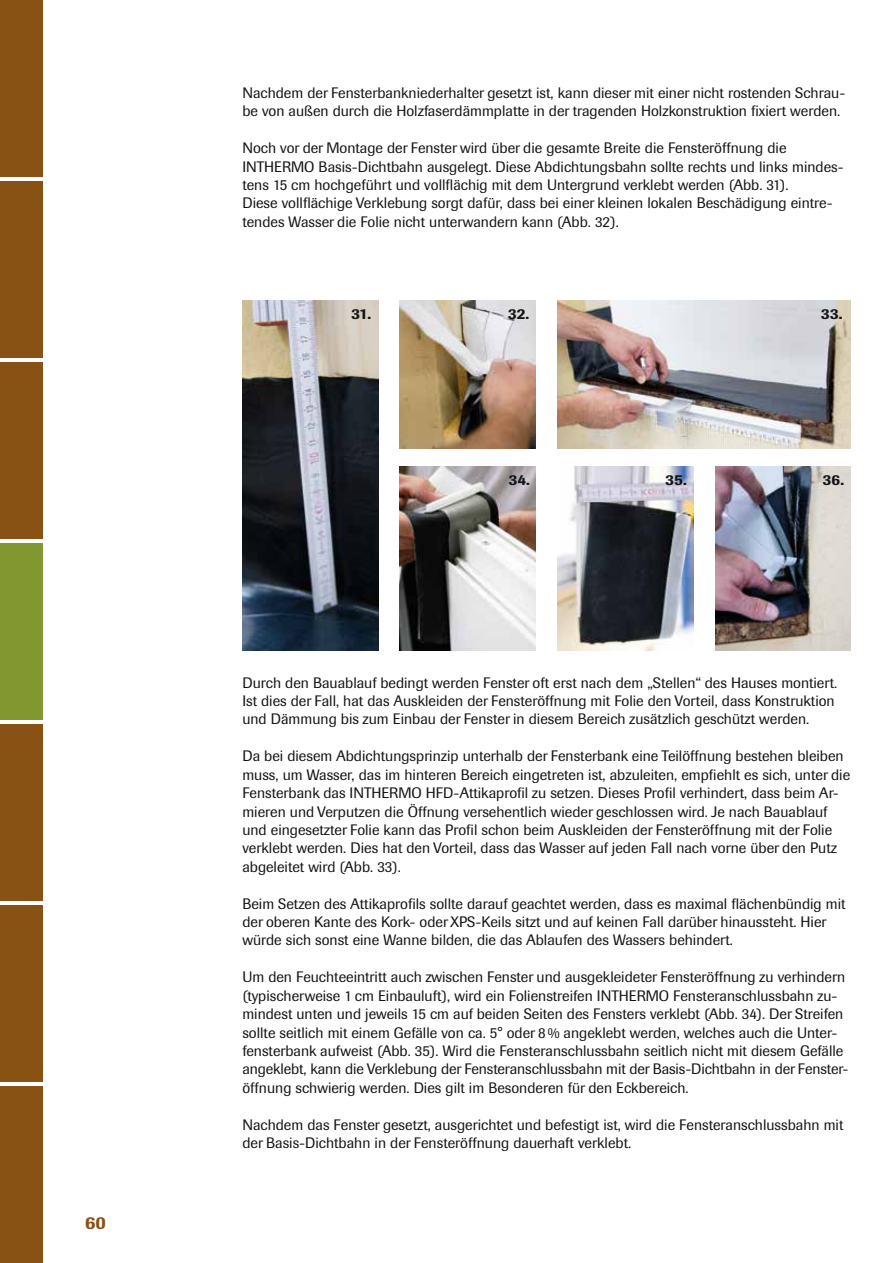
<style>
.page{position:relative;width:893px;height:1263px;background:#fff}
.page>*{position:absolute;margin:0;border:0;box-sizing:border-box;transform-origin:0 0}
.t1{font:500 18px "Imago BQ";color:#875214}
.t2{font:15px/18.5px "Imago BQ";color:#141415}
.t3{font:500 15px "Imago BQ";color:#141415}
</style>
<div class="page">
<div style="left:0;top:0;width:43px;height:176px;background:#875214"></div>
<div style="left:0;top:724px;width:43px;height:177px;background:#875214"></div>
<div style="left:0;top:905px;width:43px;height:177px;background:#875214"></div>
<div style="left:0;top:1086px;width:43px;height:177px;background:#875214"></div>
<div style="left:0;top:181px;width:43px;height:177px;background:#875214"></div>
<div style="left:0;top:362px;width:43px;height:177px;background:#875214"></div>
<div style="left:0;top:543px;width:43px;height:177px;background:#829730"></div>
<img style="left:242px;top:301px;width:136px;height:349px">
<img style="left:400px;top:300px;width:136px;height:148px">
<img style="left:557px;top:301px;width:293px;height:147px">
<img style="left:400px;top:466px;width:136px;height:185px">
<img style="left:557px;top:466px;width:136px;height:185px">
<img style="left:715px;top:466px;width:135px;height:184px">
<p class="t1" style="left:85px;top:1212px;width:22px">60</p>
<p class="t2" style="left:242px;top:84px;width:604px">Nachdem der Fensterbankniederhalter gesetzt ist, kann dieser mit einer nicht rostenden Schrau&shy;be von außen durch die Holzfaserdämmplatte in der tragenden Holzkonstruktion fixiert werden.</p>
<p class="t2" style="left:242px;top:139px;width:603px">Noch vor der Montage der Fenster wird über die gesamte Breite die Fensteröffnung die INTHERMO Basis-Dichtbahn ausgelegt. Diese Abdichtungsbahn sollte rechts und links mindes&shy;tens 15 cm hochgeführt und vollflächig mit dem Untergrund verklebt werden (Abb. 31).<br>Diese vollflächige Verklebung sorgt dafür, dass bei einer kleinen lokalen Beschädigung eintre&shy;tendes Wasser die Folie nicht unterwandern kann (Abb. 32).</p>
<p class="t3" style="left:351px;top:305px;width:21px">31.</p>
<p class="t3" style="left:508px;top:305px;width:23px">32.</p>
<p class="t3" style="left:821px;top:305px;width:23px">33.</p>
<p class="t3" style="left:509px;top:470px;width:23px">34.</p>
<p class="t3" style="left:665px;top:470px;width:23px">35.</p>
<p class="t3" style="left:823px;top:470px;width:23px">36.</p>
<p class="t2" style="left:242px;top:673px;width:596px">Durch den Bauablauf bedingt werden Fenster oft erst nach dem „Stellen“ des Hauses montiert.<br>Ist dies der Fall, hat das Auskleiden der Fensteröffnung mit Folie den Vorteil, dass Konstruktion und Dämmung bis zum Einbau der Fenster in diesem Bereich zusätzlich geschützt werden.</p>
<p class="t2" style="left:242px;top:747px;width:609px">Da bei diesem Abdichtungsprinzip unterhalb der Fensterbank eine Teilöffnung bestehen bleiben muss, um Wasser, das im hinteren Bereich eingetreten ist, abzuleiten, empfiehlt es sich, unter die Fensterbank das INTHERMO HFD-Attikaprofil zu setzen. Dieses Profil verhindert, dass beim Ar&shy;mieren und Verputzen die Öffnung versehentlich wieder geschlossen wird. Je nach Bauablauf und eingesetzter Folie kann das Profil schon beim Auskleiden der Fensteröffnung mit der Folie verklebt werden. Dies hat den Vorteil, dass das Wasser auf jeden Fall nach vorne über den Putz abgeleitet wird (Abb. 33).</p>
<p class="t2" style="left:242px;top:894px;width:605px">Beim Setzen des Attikaprofils sollte darauf geachtet werden, dass es maximal flächenbündig mit der oberen Kante des Kork- oder XPS-Keils sitzt und auf keinen Fall darüber hinaussteht. Hier würde sich sonst eine Wanne bilden, die das Ablaufen des Wassers behindert.</p>
<p class="t2" style="left:242px;top:968px;width:608px">Um den Feuchteeintritt auch zwischen Fenster und ausgekleideter Fensteröffnung zu verhindern (typischerweise 1 cm Einbauluft), wird ein Folienstreifen INTHERMO Fensteranschlussbahn zu&shy;mindest unten und jeweils 15 cm auf beiden Seiten des Fensters verklebt (Abb. 34). Der Streifen sollte seitlich mit einem Gefälle von ca. 5° oder 8% angeklebt werden, welches auch die Unter&shy;fensterbank aufweist (Abb. 35). Wird die Fensteranschlussbahn seitlich nicht mit diesem Gefälle angeklebt, kann die Verklebung der Fensteranschlussbahn mit der Basis-Dichtbahn in der Fenster&shy;öffnung schwierig werden. Dies gilt im Besonderen für den Eckbereich.</p>
<p class="t2" style="left:242px;top:1115px;width:602px">Nachdem das Fenster gesetzt, ausgerichtet und befestigt ist, wird die Fensteranschlussbahn mit der Basis-Dichtbahn in der Fensteröffnung dauerhaft verklebt.</p>
</div>
